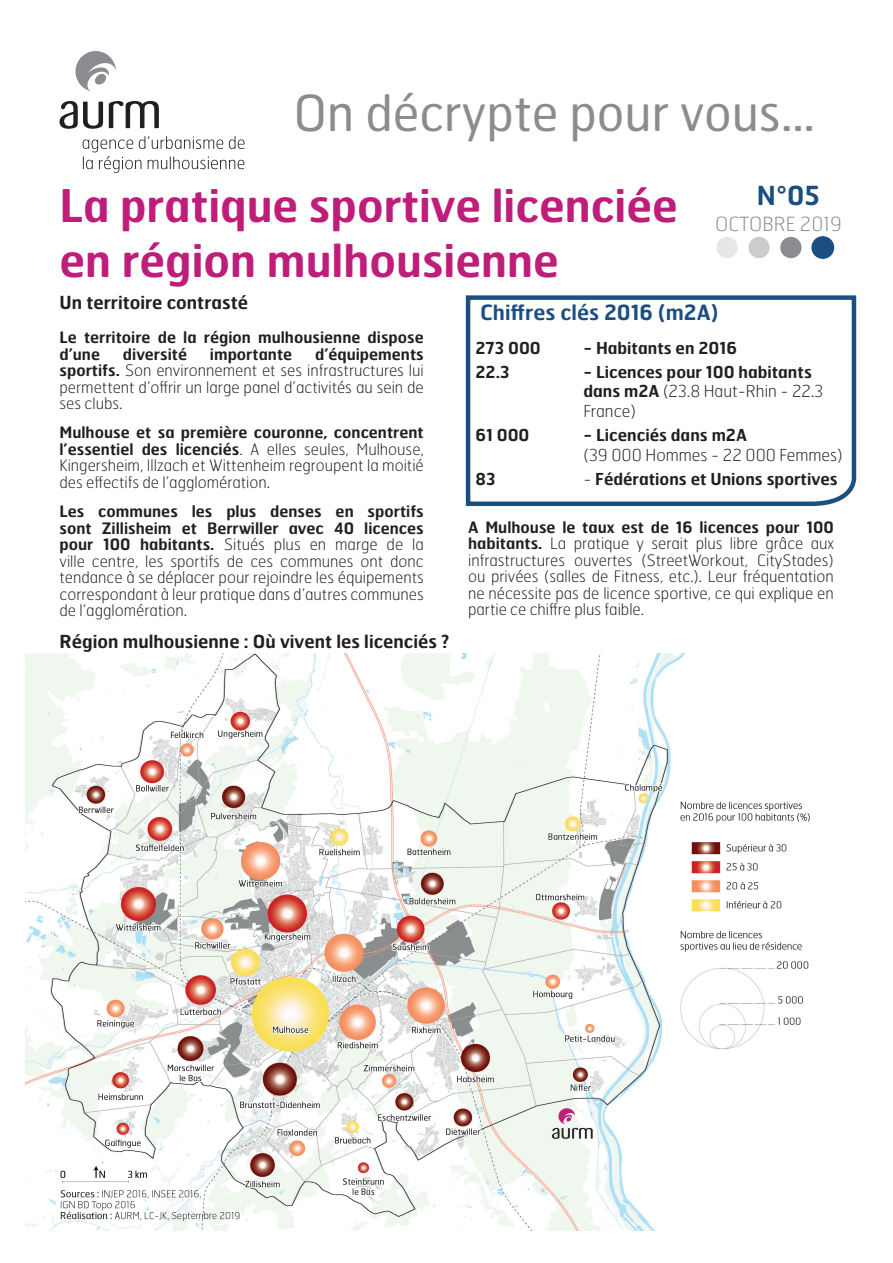
<style>
.page{position:relative;width:893px;height:1263px;background:#fff}
.page>*{position:absolute;margin:0;border:0;box-sizing:border-box;transform-origin:0 0}
.t1{font:49.5px "Hermes FB";color:#8a8c8f}
.t2{font:600 45px "Hermes FB";color:#be1e79}
.t3{font:600 26.25px "Hermes FB";color:#1b4e81}
.t4{font:600 21px "Hermes FB";color:#1b4e81}
.t5{font:100 19.5px "Hermes FB";color:#8a8c8f}
._08__Texte_édito{font:600 18px "Hermes FB";color:#231f20}
._08__Texte_édito-2{font:600 16.5px/19.8px "Hermes FB";color:#231f20}
._08__Texte_édito-3{font:100 16.5px "Hermes FB";color:#231f20}
._08__Texte_édito-4{font:100 15.75px/16.5px "Hermes FB";color:#231f20;text-align:justify}
._08__Texte_édito-5{font:600 15.75px/16.5px "Hermes FB";color:#231f20}
.s1{font-weight:100}
.s2{font-weight:600}
</style>
<div class="page">
<svg style="left:83px;top:136px;width:161px;height:37px"></svg>
<svg style="left:60px;top:101px;width:43px;height:28px"></svg>
<svg style="left:109px;top:101px;width:50px;height:27px"></svg>
<svg style="left:75px;top:51px;width:41px;height:40px"></svg>
<div style="left:716px;top:237px;width:22px;height:21px;background:#e6e7e9;border-radius:50%"></div>
<div style="left:748px;top:237px;width:22px;height:21px;background:#cbccce;border-radius:50%"></div>
<div style="left:780px;top:237px;width:21px;height:21px;background:#8a8c8f;border-radius:50%"></div>
<div style="left:812px;top:237px;width:21px;height:21px;background:#1b4e81;border-radius:50%"></div>
<div style="left:811px;top:236px;width:23px;height:23px;border:2px solid #1b4e81;border-radius:50%"></div>
<svg style="left:465px;top:295px;width:392px;height:212px"></svg>
<div style="left:475px;top:303px;width:269px;height:25px;background:#fff"></div>
<img style="left:26px;top:653px;width:784px;height:578px">
<h1 class="t1" style="left:293px;top:82px;width:523px">On décrypte pour vous...</h1>
<h3 class="t3" style="left:757px;top:179px;width:65px">N°05</h3>
<p class="t2" style="left:59px;top:177px;width:620px">La pratique sportive licenciée</p>
<p class="t2" style="left:59px;top:231px;width:501px">en région mulhousienne</p>
<p class="t4" style="left:480px;top:298px;width:240px">Chiffres clés 2016 (m2A)</p>
<p class="_08__Texte_édito-2" style="left:475px;top:337px;width:67px">273 000</p>
<p class="_08__Texte_édito-2" style="left:583px;top:337px;width:155px">- Habitants en 2016</p>
<p class="_08__Texte_édito-2" style="left:475px;top:361px;width:35px">22.3</p>
<p class="_08__Texte_édito-2" style="left:583px;top:361px;width:241px">- Licences pour 100 habitants dans m2A <span class="s1">(23.8 Haut-Rhin - 22.3<br>France)</span></p>
<p class="_08__Texte_édito-2" style="left:475px;top:425px;width:56px">61 000</p>
<p class="_08__Texte_édito-2" style="left:583px;top:425px;width:165px">- Licenciés dans m2A</p>
<p class="_08__Texte_édito-3" style="left:583px;top:445px;width:261px">(39 000 Hommes - 22 000 Femmes)</p>
<p class="_08__Texte_édito-2" style="left:475px;top:469px;width:21px">83</p>
<p class="_08__Texte_édito-2" style="left:583px;top:469px;width:256px"><span class="s1">-</span> Fédérations et Unions sportives</p>
<p class="t5" style="left:715px;top:212px;width:128px">OCTOBRE 2019</p>
<p class="_08__Texte_édito" style="left:60px;top:291px;width:190px">Un territoire contrasté</p>
<p class="_08__Texte_édito-5" style="left:60px;top:328px;width:366px">Le territoire de la région mulhousienne dispose d’une</p>
<p class="_08__Texte_édito-4" style="left:60px;top:345px;width:366px;text-indent:256px"><span class="s2">d’équipements sportifs.</span> Son environnement et ses infrastructures lui permettent d’offrir un large panel d’activités au sein de ses clubs.</p>
<p class="_08__Texte_édito-4" style="left:60px;top:424px;width:366px"><span class="s2">Mulhouse et sa première couronne, concentrent l’essentiel des licenciés</span>. A elles seules, Mulhouse, Kingersheim, Illzach et Wittenheim regroupent la moitié des effectifs de l’agglomération.</p>
<p class="_08__Texte_édito-4" style="left:60px;top:503px;width:366px"><span class="s2">Les communes les plus denses en sportifs sont Zillisheim et Berrwiller avec 40 licences pour 100 habitants.</span> Situés plus en marge de la ville centre, les sportifs de ces communes ont donc tendance à se déplacer pour rejoindre les équipements correspondant à leur pratique dans d’autres communes de l’agglomération.</p>
<p class="_08__Texte_édito-5" style="left:123px;top:345px;width:66px">diversité</p>
<p class="_08__Texte_édito-5" style="left:210px;top:345px;width:84px">importante</p>
<p class="_08__Texte_édito-4" style="left:468px;top:518px;width:367px"><span class="s2">A Mulhouse le taux est de 16 licences pour 100 habitants.</span> La pratique y serait plus libre grâce aux infrastructures ouvertes (StreetWorkout, CityStades) ou privées (salles de Fitness, etc.). Leur fréquentation ne nécessite pas de licence sportive, ce qui explique en partie ce chiffre plus faible.</p>
<p class="_08__Texte_édito" style="left:60px;top:629px;width:391px">Région mulhousienne : Où vivent les licenciés ?</p>
</div>
